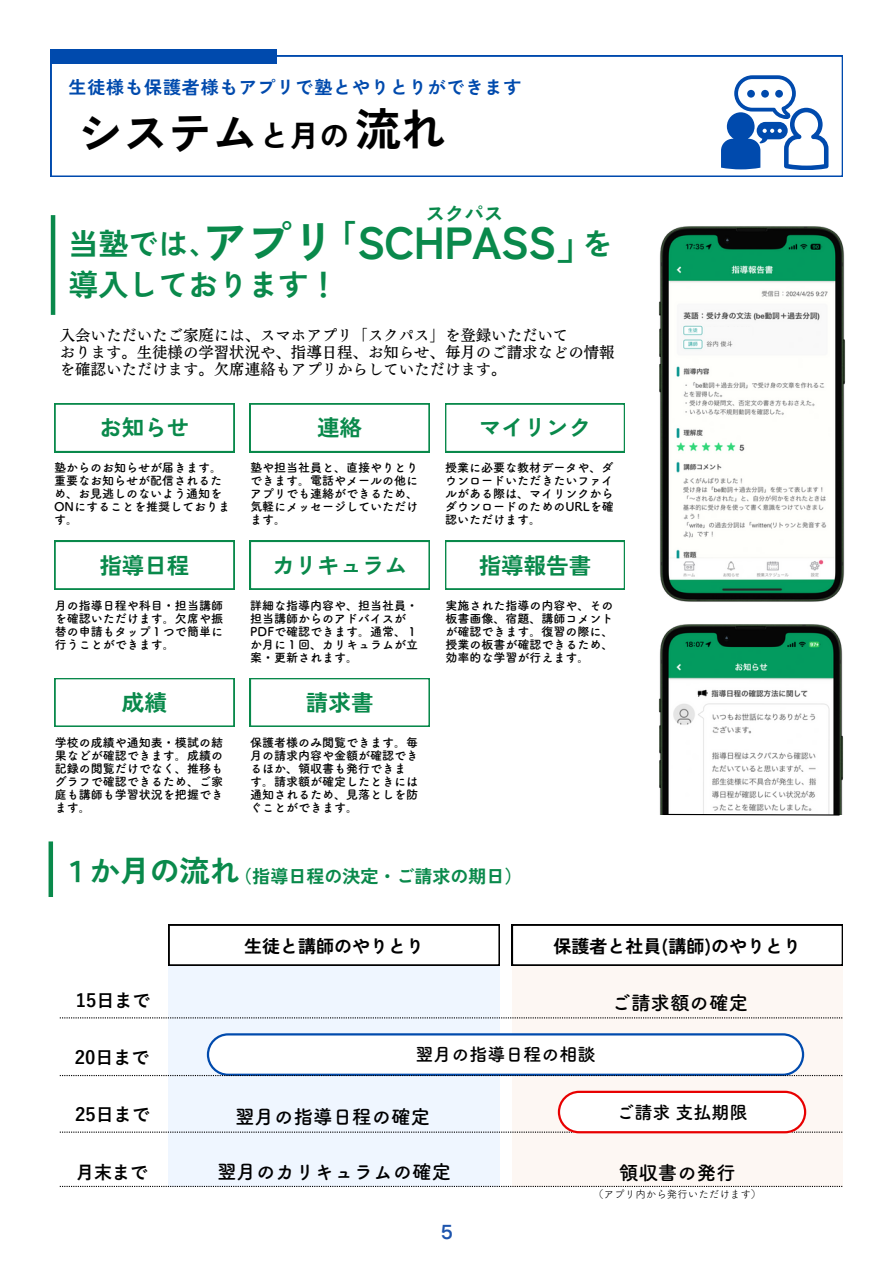
<style>
.page{position:relative;width:894px;height:1264px;background:#fff}
.page>*{position:absolute;margin:0;border:0;box-sizing:border-box;transform-origin:0 0}
.t1{font:700 45px "Zen Kaku Gothic New";letter-spacing:-.015em;color:#09894b}
.t2{font:700 45px "Zen Kaku Gothic New";color:#000}
.t3{font:700 30px "Zen Kaku Gothic New";color:#09894b}
.t4{font:700 30px "Zen Kaku Gothic New";color:#000}
.t5{font:700 22.5px "Zen Kaku Gothic New";color:#09894b}
.t6{font:19.5px "Canva Tsuku A Rd Gothic Std B";color:#000}
.t7{font:700 19.5px "Zen Kaku Gothic New";color:#09894b}
.t8{font:19.5px "Canva Cezanne Pro N DB";color:#1d54ad}
.t9{font:700 18px "Zen Kaku Gothic New";color:#000}
.t10{font:700 18px "Zen Kaku Gothic New";letter-spacing:.05em;color:#004aad}
.t11{font:700 18px "Yu Gothic";color:#000}
.t12{font:18px "Canva Tsuku A Rd Gothic Std B";color:#000}
.t13{font:700 18px "Zen Kaku Gothic New";color:#09894b}
.t14{font:15.45px/16.8px "Canva Telop Min Pro N D";color:#000}
.t15{font:12px/13px "Canva Tsuku A Rd Gothic Std B";color:#000;text-align:justify}
.t16{font:10.5px "Canva Tsuku A Rd Gothic Std R";color:#000}
</style>
<div class="page">
<svg style="left:51px;top:56px;width:791px;height:120px"></svg>
<div style="left:51px;top:50px;width:225px;height:13px;background:#004aad"></div>
<img style="left:658px;top:226px;width:188px;height:376px">
<svg style="left:55px;top:403px;width:179px;height:49px"></svg>
<div style="left:705px;top:327px;width:47px;height:11px;background:#f9f9f9"></div>
<hr style="left:51px;top:215px;width:4px;height:100px;background:#09894b">
<svg style="left:250px;top:403px;width:179px;height:49px"></svg>
<svg style="left:445px;top:403px;width:179px;height:49px"></svg>
<svg style="left:55px;top:541px;width:179px;height:48px"></svg>
<svg style="left:250px;top:541px;width:179px;height:48px"></svg>
<svg style="left:445px;top:541px;width:179px;height:48px"></svg>
<svg style="left:55px;top:678px;width:179px;height:48px"></svg>
<svg style="left:250px;top:678px;width:179px;height:48px"></svg>
<img style="left:658px;top:624px;width:185px;height:191px">
<svg style="left:662px;top:813px;width:178px;height:3px"></svg>
<hr style="left:49px;top:841px;width:4px;height:56px;background:#09894b">
<div style="left:169px;top:924px;width:330px;height:262px;background:#eff6ff"></div>
<div style="left:511px;top:924px;width:331px;height:262px;background:#fdf7f3"></div>
<svg style="left:169px;top:924px;width:330px;height:41px"></svg>
<svg style="left:512px;top:924px;width:330px;height:41px"></svg>
<svg style="left:60px;top:980px;width:782px;height:43px"></svg>
<svg style="left:60px;top:1033px;width:782px;height:47px"></svg>
<svg style="left:60px;top:1090px;width:782px;height:47px"></svg>
<svg style="left:60px;top:1151px;width:782px;height:36px"></svg>
<svg style="left:720px;top:75px;width:108px;height:95px"></svg>
<div style="left:775px;top:90px;width:7px;height:8px;background:#004aad;border-radius:50%"></div>
<div style="left:761px;top:90px;width:7px;height:8px;background:#004aad;border-radius:50%"></div>
<div style="left:747px;top:90px;width:7px;height:8px;background:#004aad;border-radius:50%"></div>
<p class="t10" style="left:68px;top:73px;width:454px">生徒様も保護者様もアプリで塾とやりとりができます</p>
<p class="t2" style="left:78px;top:98px;width:181px">システム</p>
<p class="t4" style="left:259px;top:112px;width:91px">と月の</p>
<p class="t2" style="left:356px;top:93px;width:91px">流れ</p>
<h4 class="t7" style="left:425px;top:198px;width:79px">スクパス</h4>
<p class="t3" style="left:68px;top:220px;width:151px">当塾では、</p>
<h4 class="t1" style="left:202px;top:207px;width:400px">アプリ｢SCHPASS」</h4>
<h4 class="t3" style="left:582px;top:220px;width:31px">を</h4>
<p class="t3" style="left:68px;top:262px;width:271px">導入しております！</p>
<p class="t14" style="left:60px;top:327px;width:556px">入会いただいたご家庭には、スマホアプリ「スクパス」を登録いただいて<br>おります。生徒様の学習状況や、指導日程、お知らせ、毎月のご請求などの情報を確認いただけます。欠席連絡もアプリからしていただけます。</p>
<h5 class="t5" style="left:99px;top:410px;width:91px">お知らせ</h5>
<h2 class="t5" style="left:317px;top:410px;width:46px">連絡</h2>
<h3 class="t5" style="left:478px;top:410px;width:114px">マイリンク</h3>
<p class="t15" style="left:54px;top:461px;width:170px">塾からのお知らせが届きます。</p>
<p class="t15" style="left:54px;top:474px;width:170px">重要なお知らせが配信されるため、お見逃しのないよう通知を</p>
<p class="t15" style="left:54px;top:500px;width:178px">ONにすることを推奨しております。</p>
<h4 class="t15" style="left:250px;top:461px;width:170px">塾や担当社員と、直接やりとりできます。電話やメールの他にアプリでも連絡ができるため、気軽にメッセージしていただけます。</h4>
<h4 class="t15" style="left:445px;top:461px;width:170px">授業に必要な教材データや、ダウンロードいただきたいファイルがある際は、マイリンクからダウンロードのためのURLを確認いただけます。</h4>
<h2 class="t5" style="left:99px;top:547px;width:91px">指導日程</h2>
<p class="t5" style="left:272px;top:547px;width:136px">カリキュラム</p>
<h5 class="t5" style="left:478px;top:547px;width:114px">指導報告書</h5>
<p class="t15" style="left:55px;top:598px;width:170px">月の指導日程や科目・担当講師を確認いただけます。欠席や振替の申請もタップ１つで簡単に行うことができます。</p>
<p class="t15" style="left:250px;top:598px;width:170px;text-align:left">詳細な指導内容や、担当社員・担当講師からのアドバイスが<br>PDFで確認できます。通常、１か月に１回、カリキュラムが立案・更新されます。</p>
<p class="t15" style="left:445px;top:598px;width:170px">実施された指導の内容や、その板書画像、宿題、講師コメントが確認できます。復習の際に、授業の板書が確認できるため、効率的な学習が行えます。</p>
<p class="t5" style="left:122px;top:684px;width:46px">成績</p>
<p class="t5" style="left:306px;top:684px;width:69px">請求書</p>
<h3 class="t15" style="left:55px;top:735px;width:170px">学校の成績や通知表・模試の結果などが確認できます。成績の記録の閲覧だけでなく、推移もグラフで確認できるため、ご家庭も講師も学習状況を把握できます。</h3>
<h5 class="t15" style="left:250px;top:735px;width:170px;text-align:left">保護者様のみ閲覧できます。毎月の請求内容や金額が確認できるほか、領収書も発行できます。請求額が確定したときには通知されるため、見落としを防ぐことができます。</h5>
<h5 class="t3" style="left:60px;top:846px;width:181px">１か月の流れ</h5>
<h5 class="t13" style="left:234px;top:862px;width:290px">（指導日程の決定・ご請求の期日）</h5>
<h6 class="t11" style="left:76px;top:991px;width:76px">15日まで</h6>
<p class="t9" style="left:244px;top:932px;width:182px">生徒と講師のやりとり</p>
<h3 class="t9" style="left:553px;top:932px;width:249px">保護者と社員(講師)のやりとり</h3>
<h5 class="t6" style="left:611px;top:992px;width:138px">ご請求額の確定</h5>
<p class="t11" style="left:75px;top:1048px;width:76px">20日まで</p>
<h3 class="t12" style="left:415px;top:1045px;width:182px">翌月の指導日程の相談</h3>
<h4 class="t11" style="left:75px;top:1105px;width:76px">25日まで</h4>
<h4 class="t12" style="left:616px;top:1102px;width:133px">ご請求支払期限</h4>
<h5 class="t6" style="left:235px;top:1107px;width:196px">翌月の指導日程の確定</h5>
<h5 class="t6" style="left:217px;top:1161px;width:235px">翌月のカリキュラムの確定</h5>
<h4 class="t11" style="left:76px;top:1162px;width:73px">月末まで</h4>
<h5 class="t6" style="left:618px;top:1163px;width:116px">領収書の発行</h5>
<h5 class="t16" style="left:593px;top:1188px;width:170px">（アプリ内から発行いただけます）</h5>
<h5 class="t8" style="left:440px;top:1221px;width:14px">5</h5>
</div>
